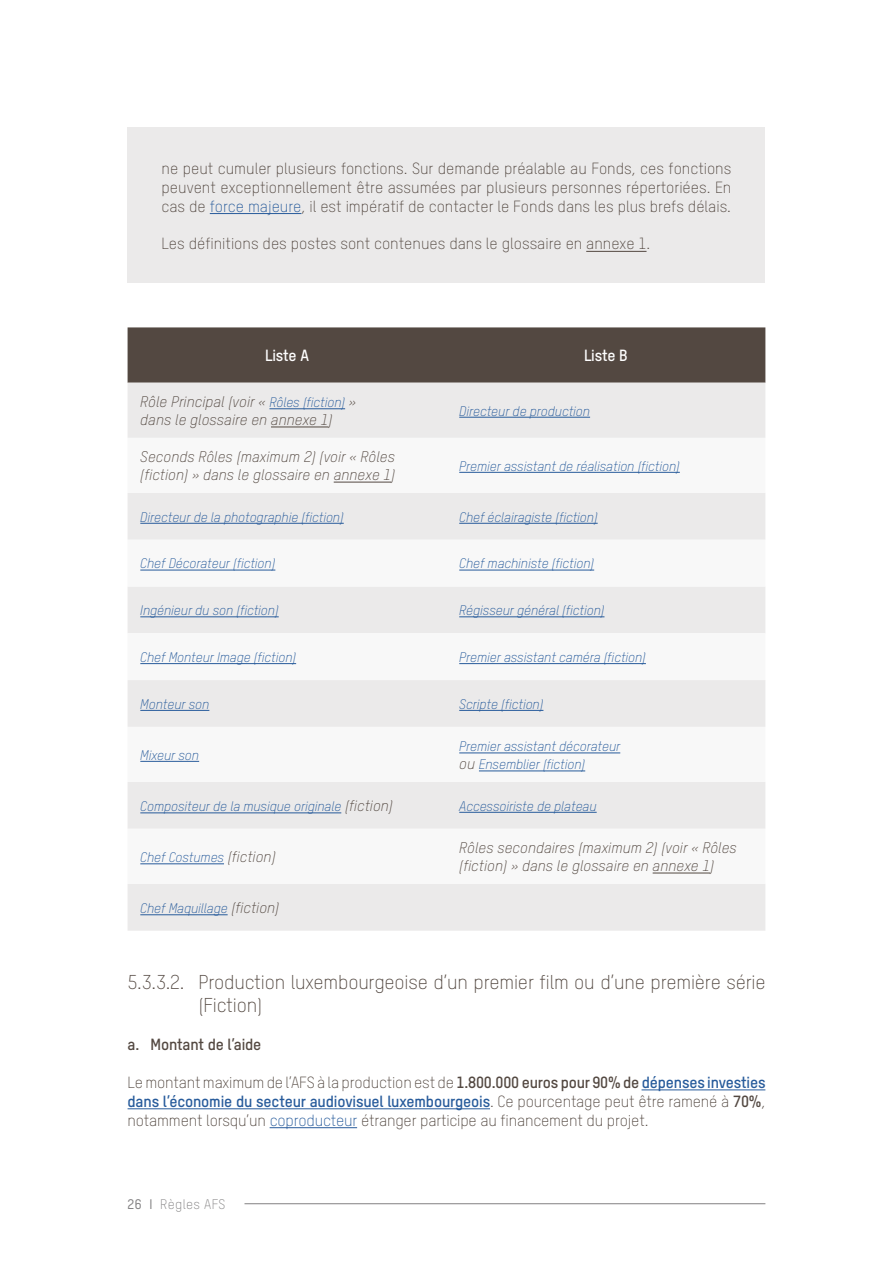
<style>
.page{position:relative;width:893px;height:1263px;background:#fff}
.page>*{position:absolute;margin:0;border:0;box-sizing:border-box;transform-origin:0 0}
.t1{font:19.5px/23.4px "T Star Pro Light";letter-spacing:-.01em;color:#534841}
.t2{font:15.75px/18.9px "T Star Pro Light";color:#534841;text-align:justify}
.t3{font:15.75px "T Star Pro Bold";letter-spacing:-.01em;color:#275b9b}
.t4{font:15.75px "T Star Pro Bold";letter-spacing:-.01em;color:#534841}
.t5{font:15.75px "T Star Pro Bold";letter-spacing:-.01em;color:#fff}
.t6{font:italic 15px/18px "T Star Pro Light";color:#534841}
.t7{font:italic 13.5px/18px "T Star Pro Light";letter-spacing:-.01em;color:#275b9b}
.t8{font:13.5px "T Star Pro Light";letter-spacing:.025em;color:#828182}
.s1{color:#275b9b}
.s2{font-size:13.5px;color:#275b9b}
.s3{font-size:15px;color:#534841}
.s4{font-family:"T Star Pro Bold"}
.s5{font-family:"T Star Pro Bold";color:#275b9b}
.s6{font-family:"T Star Pro Light";color:#534841}
.s7{color:#534841}
.s8{font-family:"T Star Pro Medium"}
</style>
<div class="page">
<hr style="left:244px;top:1203px;width:521px;height:1px;background:#828182">
<hr style="left:641px;top:1089px;width:124px;height:1px;background:#275b9b">
<hr style="left:128px;top:1108px;width:362px;height:1px;background:#275b9b">
<hr style="left:270px;top:1127px;width:87px;height:1px;background:#275b9b">
<div style="left:128px;top:128px;width:637px;height:155px;background:#ebeaea"></div>
<hr style="left:210px;top:213px;width:91px;height:1px;background:#275b9b">
<hr style="left:586px;top:251px;width:60px;height:1px;background:#534841">
<div style="left:128px;top:327px;width:637px;height:56px;background:#534841"></div>
<div style="left:128px;top:383px;width:637px;height:548px;background:#ebeaea"></div>
<svg style="left:128px;top:438px;width:637px;height:446px"></svg>
<hr style="left:269px;top:408px;width:76px;height:1px;background:#275b9b">
<hr style="left:271px;top:427px;width:57px;height:1px;background:#534841">
<hr style="left:459px;top:417px;width:131px;height:1px;background:#275b9b">
<hr style="left:334px;top:482px;width:57px;height:1px;background:#534841">
<hr style="left:459px;top:472px;width:221px;height:1px;background:#275b9b">
<hr style="left:140px;top:523px;width:204px;height:1px;background:#275b9b">
<hr style="left:459px;top:523px;width:139px;height:1px;background:#275b9b">
<hr style="left:140px;top:570px;width:135px;height:1px;background:#275b9b">
<hr style="left:459px;top:570px;width:135px;height:1px;background:#275b9b">
<hr style="left:140px;top:616px;width:139px;height:1px;background:#275b9b">
<hr style="left:459px;top:616px;width:145px;height:1px;background:#275b9b">
<hr style="left:140px;top:663px;width:156px;height:1px;background:#275b9b">
<hr style="left:459px;top:663px;width:187px;height:1px;background:#275b9b">
<hr style="left:140px;top:710px;width:69px;height:1px;background:#275b9b">
<hr style="left:459px;top:710px;width:84px;height:1px;background:#275b9b">
<hr style="left:140px;top:761px;width:59px;height:1px;background:#275b9b">
<hr style="left:459px;top:752px;width:161px;height:1px;background:#275b9b">
<hr style="left:479px;top:770px;width:106px;height:1px;background:#275b9b">
<hr style="left:140px;top:812px;width:201px;height:1px;background:#275b9b">
<hr style="left:459px;top:812px;width:138px;height:1px;background:#275b9b">
<hr style="left:140px;top:863px;width:84px;height:1px;background:#275b9b">
<hr style="left:653px;top:873px;width:57px;height:1px;background:#534841">
<hr style="left:140px;top:914px;width:88px;height:1px;background:#275b9b">
<p class="t2" style="left:162px;top:158px;width:571px">ne peut cumuler plusieurs fonctions. Sur demande préalable au Fonds, ces fonctions peuvent exceptionnellement être assumées par plusieurs personnes répertoriées. En cas de <span class="s1">force majeure</span>, il est impératif de contacter le Fonds dans les plus brefs délais.</p>
<p class="t2" style="left:162px;top:233px;width:490px">Les définitions des postes sont contenues dans le glossaire en annexe 1.</p>
<p class="t5" style="left:265px;top:344px;width:45px">Liste A</p>
<p class="t5" style="left:584px;top:344px;width:45px">Liste B</p>
<p class="t6" style="left:140px;top:392px;width:217px">Rôle Principal (voir « <span class="s2">Rôles (fiction)</span> » dans le glossaire en annexe 1)</p>
<p class="t7" style="left:459px;top:401px;width:132px">Directeur de production</p>
<p class="t6" style="left:140px;top:447px;width:257px">Seconds Rôles (maximum 2) (voir « Rôles (fiction) » dans le glossaire en annexe 1)</p>
<p class="t7" style="left:459px;top:456px;width:222px">Premier assistant de réalisation (fiction)</p>
<p class="t7" style="left:140px;top:507px;width:205px">Directeur de la photographie (fiction)</p>
<p class="t7" style="left:459px;top:507px;width:140px">Chef éclairagiste (fiction)</p>
<p class="t7" style="left:140px;top:554px;width:137px">Chef Décorateur (fiction)</p>
<p class="t7" style="left:459px;top:554px;width:136px">Chef machiniste (fiction)</p>
<p class="t7" style="left:140px;top:600px;width:140px">Ingénieur du son (fiction)</p>
<p class="t7" style="left:459px;top:600px;width:147px">Régisseur général (fiction)</p>
<p class="t7" style="left:140px;top:647px;width:157px">Chef Monteur Image (fiction)</p>
<p class="t7" style="left:459px;top:647px;width:188px">Premier assistant caméra (fiction)</p>
<p class="t7" style="left:140px;top:694px;width:71px">Monteur son</p>
<p class="t7" style="left:459px;top:694px;width:86px">Scripte (fiction)</p>
<p class="t7" style="left:140px;top:745px;width:60px">Mixeur son</p>
<p class="t7" style="left:459px;top:737px;width:163px">Premier assistant décorateur <span class="s3">ou</span> Ensemblier (fiction)</p>
<p class="t7" style="left:140px;top:796px;width:254px">Compositeur de la musique originale <span class="s3">(fiction)</span></p>
<p class="t7" style="left:459px;top:796px;width:139px">Accessoiriste de plateau</p>
<p class="t7" style="left:140px;top:847px;width:137px">Chef Costumes <span class="s3">(fiction)</span></p>
<p class="t6" style="left:459px;top:838px;width:279px">Rôles secondaires (maximum 2) (voir « Rôles (fiction) » dans le glossaire en annexe 1)</p>
<p class="t7" style="left:140px;top:898px;width:141px">Chef Maquillage <span class="s3">(fiction)</span></p>
<h1 class="t1" style="left:198px;top:969px;width:569px;text-indent:-71px">5.3.3.2. Production luxembourgeoise d’un premier film ou d’une première série (Fiction)</h1>
<p class="t4" style="left:128px;top:1033px;width:135px">a. Montant de l’aide</p>
<p class="t2" style="left:128px;top:1072px;width:639px">Le montant maximum de l’AFS à la production est de <span class="s4">1.800.000 euros pour 90% de</span> <span class="s5">dépenses investies</span></p>
<p class="t3" style="left:128px;top:1089px;width:639px">dans l’économie du secteur audiovisuel luxembourgeois<span class="s6">. Ce pourcentage peut être ramené à</span> <span class="s7">70%</span><span class="s6">,</span></p>
<p class="t2" style="left:128px;top:1110px;width:522px">notamment lorsqu’un <span class="s1">coproducteur</span> étranger participe au financement du projet.</p>
<p class="t8" style="left:128px;top:1195px;width:99px"><span class="s8">26 I</span> Règles AFS</p>
</div>
